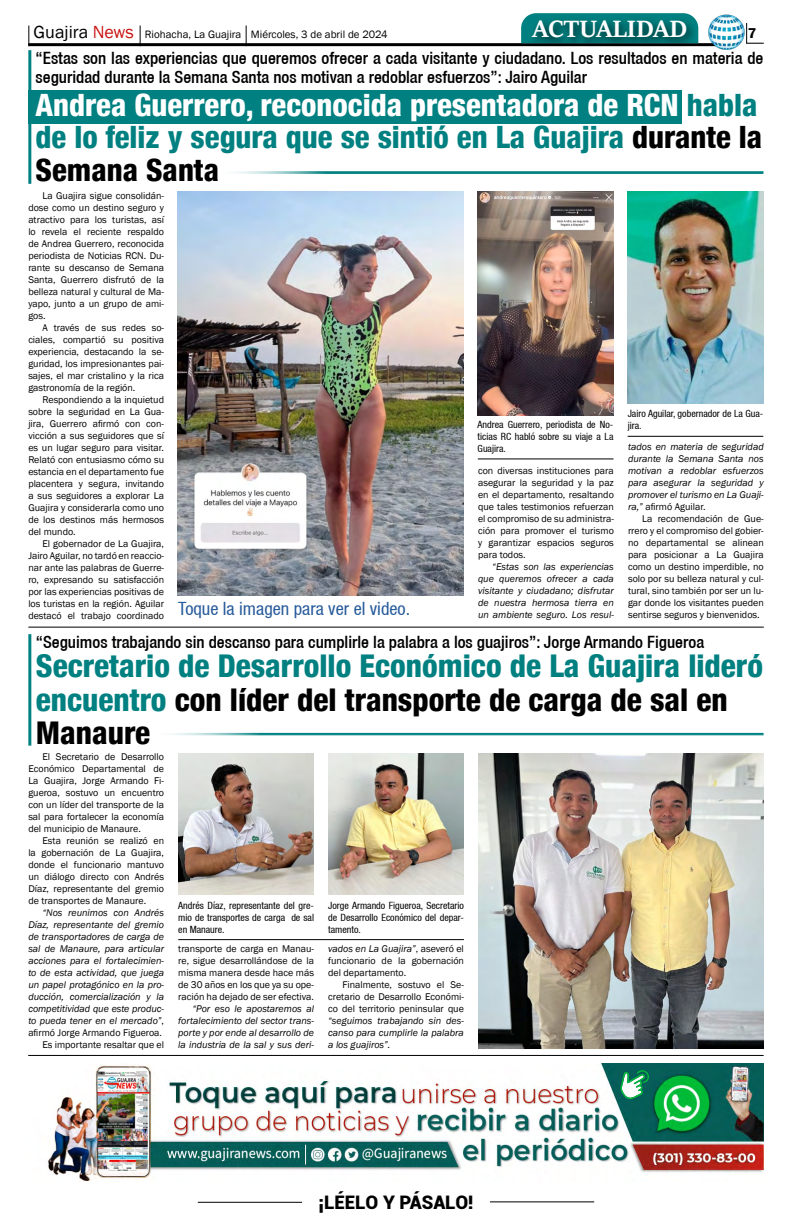
<style>
.page{position:relative;width:792px;height:1224px;background:#fff}
.page>*{position:absolute;margin:0;border:0;box-sizing:border-box;transform-origin:0 0}
.t1{font:800 condensed 31.3px/33.2px "Helvetica 87";color:#008080}
.t2{font:800 condensed 30.8px/32.6px "Helvetica 87";color:#008080}
.t3{font:700 26px "Sitka Heading";color:#fff}
.t4{font:900 18.7px "Roboto";color:#000}
.t5{font:condensed 18.3px "Helvetica 57";color:#275b9b}
.t6{font:500 condensed 17px/19px "Helvetica 67";color:#000}
.t7{font:600 14.7px "Franklin Gothic";color:#000}
.t8{font:11px "Franklin Gothic";color:#000}
.t9{font:10px/12px "Franklin Gothic";color:#000;text-align:justify}
.t10{font:italic 10px/12px "Franklin Gothic";color:#000;text-align:justify}
.t11{font:condensed 10px/12px "Helvetica 57";color:#000;text-align:justify}
.s1{font-size:18px}
.s2{font-size:18px;color:#c91311}
.s3{color:#fff}
.s4{color:#000}
.s5{font-style:normal}
.s6{font-style:italic}
</style>
<div class="page">
<hr style="left:198px;top:1202px;width:104px;height:1px;background:#000">
<hr style="left:490px;top:1201px;width:104px;height:1px;background:#000">
<hr style="left:28px;top:43px;width:688px;height:3px;background:#000">
<svg style="left:746px;top:23px;width:18px;height:21px"></svg>
<svg style="left:28px;top:26px;width:1px;height:20px"></svg>
<svg style="left:140px;top:26px;width:1px;height:18px"></svg>
<svg style="left:246px;top:26px;width:1px;height:18px"></svg>
<img style="left:708px;top:14px;width:37px;height:36px">
<hr style="left:148px;top:733px;width:616px;height:3px;background:#008080">
<hr style="left:213px;top:171px;width:551px;height:3px;background:#008080">
<svg style="left:521px;top:13px;width:177px;height:30px"></svg>
<div style="left:528px;top:16px;width:169px;height:32px;background:#000;opacity:.75"></div>
<hr style="left:28px;top:1055px;width:736px;height:1px;background:#000">
<hr style="left:28px;top:627px;width:736px;height:1px;background:#000">
<img style="left:48px;top:1063px;width:716px;height:118px">
<svg style="left:620px;top:1069px;width:29px;height:32px"></svg>
<hr style="left:28px;top:634px;width:3px;height:112px;background:#008080">
<hr style="left:28px;top:50px;width:3px;height:134px;background:#008080">
<img style="left:328px;top:753px;width:136px;height:141px">
<img style="left:178px;top:753px;width:136px;height:141px">
<img style="left:478px;top:753px;width:286px;height:295px">
<hr style="left:178px;top:939px;width:286px;height:1px;background:#000">
<div style="left:29px;top:90px;width:653px;height:33px;background:#008080"></div>
<img style="left:628px;top:191px;width:135px;height:213px">
<img style="left:478px;top:192px;width:136px;height:224px">
<img style="left:178px;top:191px;width:286px;height:405px">
<hr style="left:628px;top:436px;width:135px;height:1px;background:#000">
<hr style="left:478px;top:459px;width:136px;height:1px;background:#000">
<p class="t8" style="left:34px;top:28px;width:356px"><span class="s1">Guajira</span> <span class="s2">News</span> Riohacha, La Guajira Miércoles, 3 de abril de 2024</p>
<h3 class="t3" style="left:533px;top:10px;width:156px">ACTUALIDAD</h3>
<h3 class="t7" style="left:748px;top:24px;width:10px">7</h3>
<h3 class="t6" style="left:36px;top:49px;width:729px">“Estas son las experiencias que queremos ofrecer a cada visitante y ciudadano. Los resultados en materia de seguridad durante la Semana Santa nos motivan a redoblar esfuerzos”: Jairo Aguilar</h3>
<h2 class="t2" style="left:36px;top:88px;width:728px"><span class="s3">Andrea Guerrero, reconocida presentadora de RCN</span> habla de lo feliz y segura que se sintió en La Guajira <span class="s4">durante la<br>Semana Santa</span></h2>
<p class="t9" style="left:28px;top:190px;width:137px;text-indent:14px">La Guajira sigue consolidán&shy;dose como un destino seguro y atractivo para los turistas, así lo revela el reciente respaldo de Andrea Guerrero, reconocida periodista de Noticias RCN. Du&shy;rante su descanso de Semana Santa, Guerrero disfrutó de la belleza natural y cultural de Ma&shy;yapo, junto a un grupo de ami&shy;gos.</p>
<p class="t9" style="left:28px;top:322px;width:137px;text-indent:14px">A través de sus redes so&shy;ciales, compartió su positiva experiencia, destacando la se&shy;guridad, los impresionantes pai&shy;sajes, el mar cristalino y la rica gastronomía de la región.</p>
<p class="t9" style="left:28px;top:394px;width:137px;text-indent:14px">Respondiendo a la inquietud sobre la seguridad en La Gua&shy;jira, Guerrero afirmó con con&shy;vicción a sus seguidores que sí es un lugar seguro para visitar.<br>Relató con entusiasmo cómo su estancia en el departamento fue placentera y segura, invitando a sus seguidores a explorar La Guajira y considerarla como uno de los destinos más hermosos del mundo.</p>
<p class="t9" style="left:28px;top:538px;width:137px;text-indent:14px">El gobernador de La Guajira, Jairo Aguilar, no tardó en reaccio&shy;nar ante las palabras de Guerre&shy;ro, expresando su satisfacción por las experiencias positivas de los turistas en la región. Aguilar destacó el trabajo coordinado</p>
<p class="t11" style="left:628px;top:407px;width:137px">Jairo Aguilar, gobernador de La Gua-</p>
<p class="t11" style="left:478px;top:419px;width:137px">Andrea Guerrero, periodista de No-</p>
<p class="t11" style="left:628px;top:419px;width:15px">jira.</p>
<p class="t11" style="left:478px;top:431px;width:137px">ticias RC habló sobre su viaje a La<br>Guajira.</p>
<p class="t10" style="left:628px;top:441px;width:137px">tados en materia de seguridad durante la Semana Santa nos motivan a redoblar esfuerzos para asegurar la seguridad y promover el turismo en La Guaji&shy;ra,” <span class="s5">afirmó Aguilar.</span></p>
<p class="t9" style="left:628px;top:513px;width:137px;text-indent:14px">La recomendación de Gue&shy;rrero y el compromiso del gobier&shy;no departamental se alinean para posicionar a La Guajira como un destino imperdible, no solo por su belleza natural y cul&shy;tural, sino también por ser un lu&shy;gar donde los visitantes pueden sentirse seguros y bienvenidos.</p>
<h3 class="t6" style="left:36px;top:632px;width:670px">“Seguimos trabajando sin descanso para cumplirle la palabra a los guajiros”: Jorge Armando Figueroa</h3>
<p class="t9" style="left:478px;top:465px;width:137px">con diversas instituciones para asegurar la seguridad y la paz en el departamento, resaltando que tales testimonios refuerzan el compromiso de su administra&shy;ción para promover el turismo y garantizar espacios seguros para todos.</p>
<p class="t10" style="left:478px;top:561px;width:137px;text-indent:14px">“Estas son las experiencias que queremos ofrecer a cada visitante y ciudadano; disfrutar de nuestra hermosa tierra en un ambiente seguro. Los resul-</p>
<h3 class="t5" style="left:178px;top:598px;width:233px">Toque la imagen para ver el video.</h3>
<h1 class="t1" style="left:36px;top:649px;width:729px">Secretario de Desarrollo Económico de La Guajira lideró encuentro <span class="s4">con líder del transporte de carga de sal en<br>Manaure</span></h1>
<p class="t9" style="left:28px;top:751px;width:137px;text-indent:14px">El Secretario de Desarrollo Económico Departamental de La Guajira, Jorge Armando Fi&shy;gueroa, sostuvo un encuentro con un líder del transporte de la sal para fortalecer la economía del municipio de Manaure.</p>
<p class="t9" style="left:28px;top:835px;width:137px;text-indent:14px">Esta reunión se realizó en la gobernación de La Guajira, donde el funcionario mantuvo un diálogo directo con Andrés Díaz, representante del gremio de transportes de Manaure.</p>
<p class="t10" style="left:28px;top:907px;width:137px;text-align:right">“Nos reunimos con Andrés<br>Díaz, representante del gremio de transportadores de carga de sal de Manaure, para articular acciones para el fortalecimien&shy;to de esta actividad, que juega un papel protagónico en la pro&shy;ducción, comercialización y la competitividad que este produc&shy;to pueda tener en el mercado”<span class="s5">, afirmó Jorge Armando Figueroa.<br>Es importante resaltar que el</span></p>
<p class="t11" style="left:178px;top:900px;width:137px">Andrés Díaz, representante del gre&shy;mio de transportes de carga de sal en Manaure.</p>
<p class="t9" style="left:178px;top:943px;width:137px">transporte de carga en Manau&shy;re, sigue desarrollándose de la misma manera desde hace más de 30 años en los que ya su ope&shy;ración ha dejado de ser efectiva.</p>
<p class="t10" style="left:178px;top:1003px;width:137px;text-indent:14px">“Por eso le apostaremos al fortalecimiento del sector trans&shy;porte y por ende al desarrollo de la industria de la sal y sus deri-</p>
<p class="t11" style="left:328px;top:900px;width:137px">Jorge Armando Figueroa, Secretario de Desarrollo Económico del depar&shy;tamento.</p>
<p class="t9" style="left:328px;top:943px;width:137px"><span class="s6">vados en La Guajira”</span>, aseveró el funcionario de la gobernación del departamento.</p>
<p class="t9" style="left:328px;top:979px;width:137px;text-indent:14px">Finalmente, sostuvo el Se&shy;cretario de Desarrollo Económi&shy;co del territorio peninsular que</p>
<p class="t10" style="left:328px;top:1015px;width:137px">“seguimos trabajando sin des&shy;canso para cumplirle la palabra a los guajiros”.</p>
<h3 class="t4" style="left:318px;top:1189px;width:157px">¡LÉELO Y PÁSALO!</h3>
</div>
